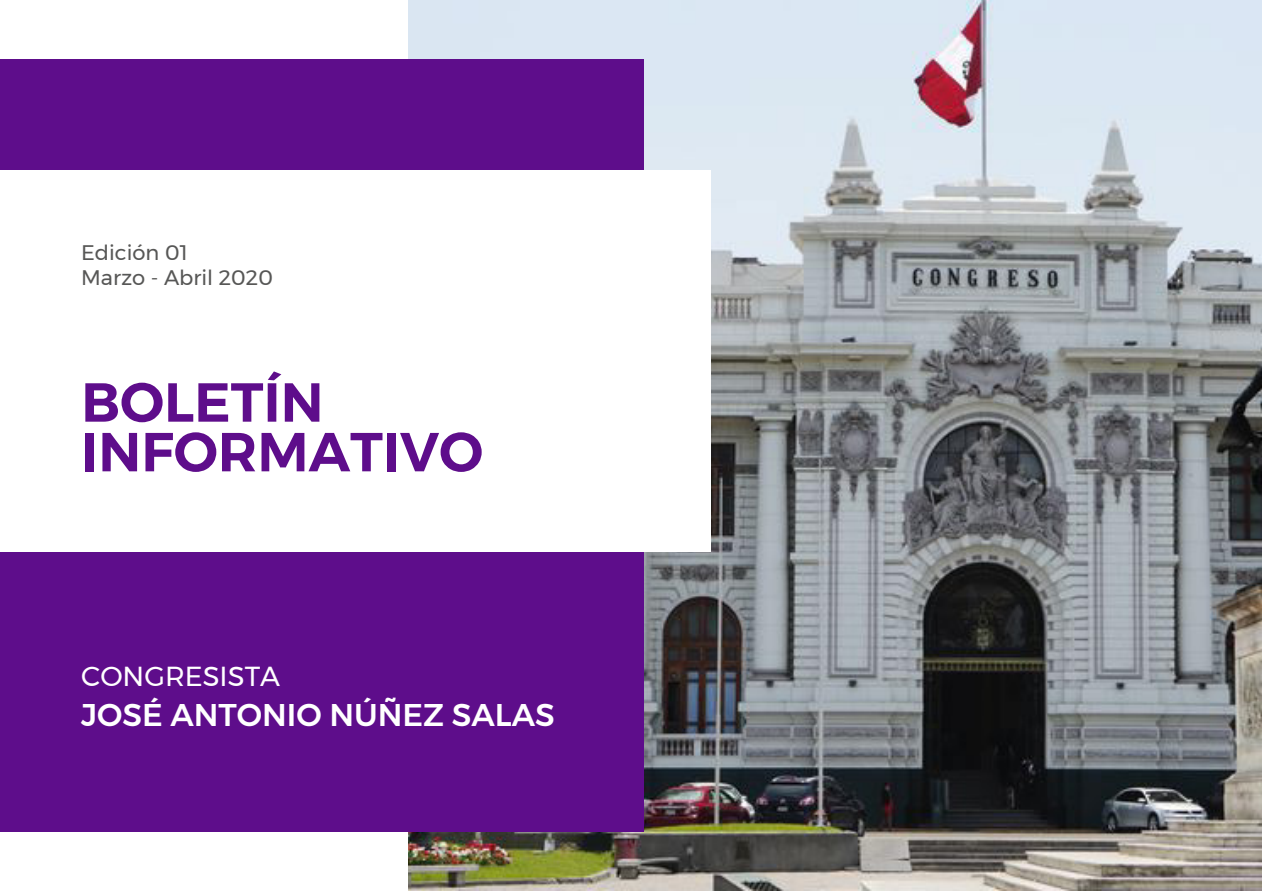
<style>
.page{position:relative;width:1262px;height:893px;background:#fff}
.page>*{position:absolute;margin:0;border:0;box-sizing:border-box;transform-origin:0 0}
.t1{font:600 54.9px "Montserrat";color:#5e0d8b}
.t2{font:500 31.35px "Montserrat";color:#fff}
.t3{font:27.45px "Montserrat";color:#fff}
.t4{font:21px/25.2px "Montserrat";color:#575756}
</style>
<div class="page">
<img style="left:409px;top:0;width:853px;height:890px">
<div style="left:0;top:59px;width:643px;height:772px;background:#5e0d8b"></div>
<div style="left:0;top:170px;width:711px;height:382px;background:#fff"></div>
<p class="t4" style="left:81px;top:239px;width:193px">Edición 01<br>Marzo - Abril 2020</p>
<h1 class="t1" style="left:81px;top:358px;width:244px">BOLETÍN</h1>
<h1 class="t1" style="left:81px;top:408px;width:403px">INFORMATIVO</h1>
<h3 class="t3" style="left:81px;top:655px;width:200px">CONGRESISTA</h3>
<h2 class="t2" style="left:81px;top:689px;width:475px">JOSÉ ANTONIO NÚÑEZ SALAS</h2>
</div>
